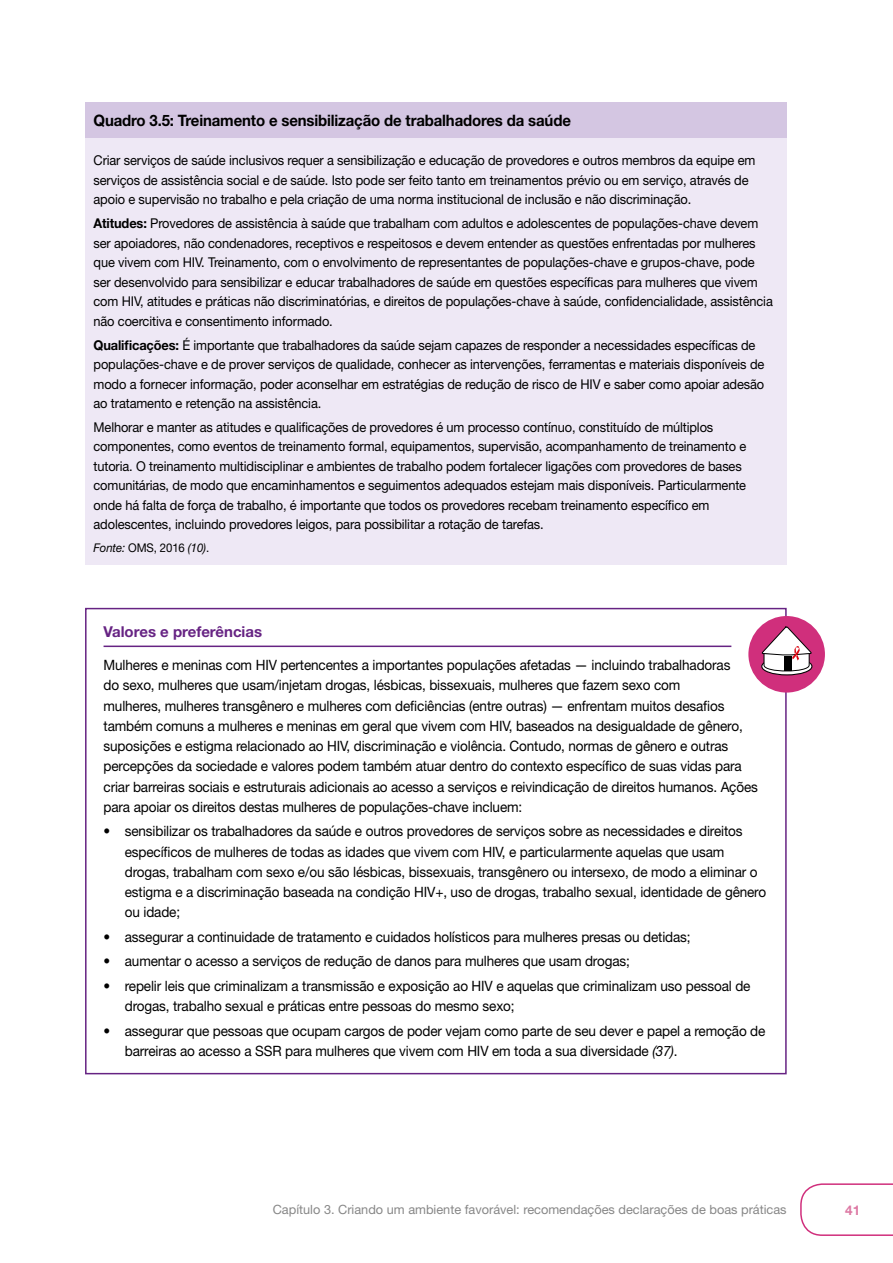
<style>
.page{position:relative;width:893px;height:1263px;background:#fff}
.page>*{position:absolute;margin:0;border:0;box-sizing:border-box;transform-origin:0 0}
.box_title{font:700 15.75px "Helvetica Neue LT Std";letter-spacing:-.01em;color:#000;scale:.95 1}
.Values_and___title{font:700 15px "Helvetica Neue LT Std";color:#662383}
.values_and_preferenc{font:14.25px/20.2px "Helvetica Neue LT Std";letter-spacing:-.01em;color:#000;scale:.95 1}
.box_text{font:13.5px/19.5px "Helvetica Neue LT Std";letter-spacing:-.01em;color:#000;scale:.95 1}
.t1{font:700 13.5px "Helvetica Neue LT Std";color:#dd79a4}
.t2{font:12.75px "Helvetica Neue LT Std";color:#878787}
.source{font:italic 12px "Helvetica Neue LT Std";letter-spacing:-.01em;color:#000;scale:.95 1}
.s1{font-weight:700}
.s2{font-style:normal}
.s3{font-style:italic}
</style>
<div class="page">
<svg style="left:800px;top:1183px;width:93px;height:53px"></svg>
<div style="left:85px;top:102px;width:702px;height:37px;background:#d4c6e2"></div>
<div style="left:85px;top:139px;width:702px;height:426px;background:#eee8f5"></div>
<hr style="left:104px;top:645px;width:627px;height:2px;background:#662383">
<div style="left:85px;top:608px;width:702px;height:466px;border:2px solid #662383"></div>
<div style="left:748px;top:616px;width:77px;height:76px;background:#d02f7c;border-radius:50%"></div>
<svg style="left:761px;top:657px;width:51px;height:18px"></svg>
<svg style="left:762px;top:626px;width:50px;height:47px"></svg>
<div style="left:784px;top:657px;width:7px;height:14px;background:#000"></div>
<p class="box_title" style="left:94px;top:111px;width:504px">Quadro 3.5: Treinamento e sensibilização de trabalhadores da saúde</p>
<p class="box_text" style="left:94px;top:151px;width:698px">Criar serviços de saúde inclusivos requer a sensibilização e educação de provedores e outros membros da equipe em serviços de assistência social e de saúde. Isto pode ser feito tanto em treinamentos prévio ou em serviço, através de apoio e supervisão no trabalho e pela criação de uma norma institucional de inclusão e não discriminação.</p>
<p class="box_text" style="left:94px;top:213px;width:717px"><span class="s1">Atitudes:</span> Provedores de assistência à saúde que trabalham com adultos e adolescentes de populações-chave devem ser apoiadores, não condenadores, receptivos e respeitosos e devem entender as questões enfrentadas por mulheres que vivem com HIV. Treinamento, com o envolvimento de representantes de populações-chave e grupos-chave, pode ser desenvolvido para sensibilizar e educar trabalhadores de saúde em questões específicas para mulheres que vivem com HIV, atitudes e práticas não discriminatórias, e direitos de populações-chave à saúde, confidencialidade, assistência não coercitiva e consentimento informado.</p>
<p class="box_text" style="left:94px;top:335px;width:708px"><span class="s1">Qualificações:</span> É importante que trabalhadores da saúde sejam capazes de responder a necessidades específicas de populações-chave e de prover serviços de qualidade, conhecer as intervenções, ferramentas e materiais disponíveis de modo a fornecer informação, poder aconselhar em estratégias de redução de risco de HIV e saber como apoiar adesão ao tratamento e retenção na assistência.</p>
<p class="box_text" style="left:94px;top:417px;width:689px">Melhorar e manter as atitudes e qualificações de provedores é um processo contínuo, constituído de múltiplos componentes, como eventos de treinamento formal, equipamentos, supervisão, acompanhamento de treinamento e tutoria. O treinamento multidisciplinar e ambientes de trabalho podem fortalecer ligações com provedores de bases comunitárias, de modo que encaminhamentos e seguimentos adequados estejam mais disponíveis. Particularmente onde há falta de força de trabalho, é importante que todos os provedores recebam treinamento específico em adolescentes, incluindo provedores leigos, para possibilitar a rotação de tarefas.</p>
<p class="source" style="left:94px;top:541px;width:123px">Fonte: <span class="s2">OMS, 2016</span> (10)<span class="s2">.</span></p>
<p class="Values_and___title" style="left:104px;top:622px;width:160px">Valores e preferências</p>
<p class="values_and_preferenc" style="left:104px;top:655px;width:690px">Mulheres e meninas com HIV pertencentes a importantes populações afetadas — incluindo trabalhadoras<br>do sexo, mulheres que usam/injetam drogas, lésbicas, bissexuais, mulheres que fazem sexo com<br>mulheres, mulheres transgênero e mulheres com deficiências (entre outras) — enfrentam muitos desafios também comuns a mulheres e meninas em geral que vivem com HIV, baseados na desigualdade de gênero, suposições e estigma relacionado ao HIV, discriminação e violência. Contudo, normas de gênero e outras percepções da sociedade e valores podem também atuar dentro do contexto específico de suas vidas para criar barreiras sociais e estruturais adicionais ao acesso a serviços e reivindicação de direitos humanos. Ações para apoiar os direitos destas mulheres de populações-chave incluem:</p>
<p class="values_and_preferenc" style="left:125px;top:821px;width:677px;text-indent:-21px">• sensibilizar os trabalhadores da saúde e outros provedores de serviços sobre as necessidades e direitos específicos de mulheres de todas as idades que vivem com HIV, e particularmente aquelas que usam drogas, trabalham com sexo e/ou são lésbicas, bissexuais, transgênero ou intersexo, de modo a eliminar o estigma e a discriminação baseada na condição HIV+, uso de drogas, trabalho sexual, identidade de gênero ou idade;</p>
<p class="values_and_preferenc" style="left:104px;top:926px;width:619px">• assegurar a continuidade de tratamento e cuidados holísticos para mulheres presas ou detidas;</p>
<p class="values_and_preferenc" style="left:104px;top:951px;width:555px">• aumentar o acesso a serviços de redução de danos para mulheres que usam drogas;</p>
<p class="values_and_preferenc" style="left:125px;top:975px;width:660px;text-indent:-21px">• repelir leis que criminalizam a transmissão e exposição ao HIV e aquelas que criminalizam uso pessoal de drogas, trabalho sexual e práticas entre pessoas do mesmo sexo;</p>
<p class="values_and_preferenc" style="left:125px;top:1020px;width:676px;text-indent:-21px">• assegurar que pessoas que ocupam cargos de poder vejam como parte de seu dever e papel a remoção de barreiras ao acesso a SSR para mulheres que vivem com HIV em toda a sua diversidade <span class="s3">(37)</span>.</p>
<p class="t2" style="left:273px;top:1202px;width:515px">Capítulo 3. Criando um ambiente favorável: recomendações declarações de boas práticas</p>
<p class="t1" style="left:845px;top:1201px;width:17px">41</p>
</div>
